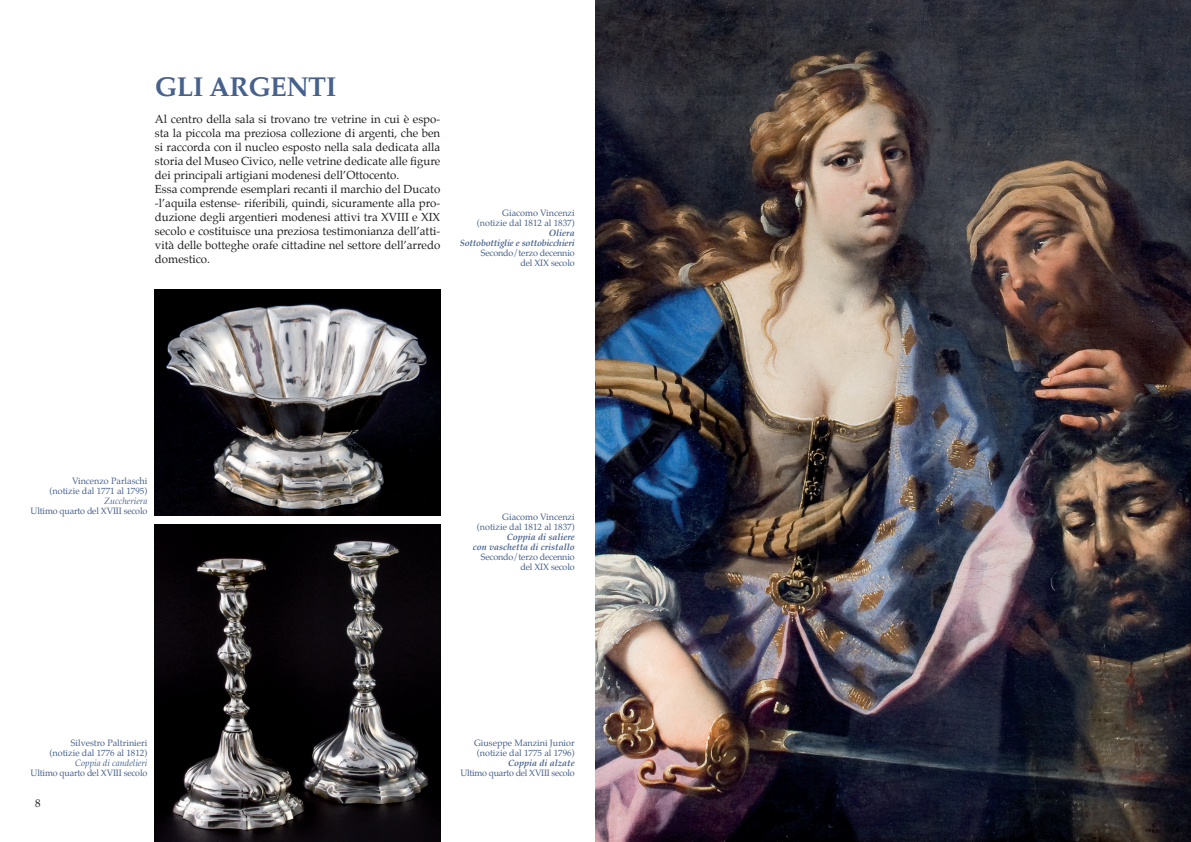
<style>
.page{position:relative;width:1191px;height:842px;background:#fff}
.page>*{position:absolute;margin:0;border:0;box-sizing:border-box;transform-origin:0 0}
.t1{font:700 27px "Palatino";letter-spacing:-.02em;color:#46618c}
.t2{font:11.5px/14px "Palatino";color:#231f20}
.t3{font:11px "Palatino";color:#231f20}
.t4{font:9px/10px "Palatino";color:#46618c;text-align:right}
.t5{font:9px/10px "Palatino";letter-spacing:-.02em;color:#46618c;text-align:right}
.t6{font:italic 700 9px/10px "Palatino";color:#46618c;text-align:right}
.t7{font:italic 700 9px/10px "Palatino";letter-spacing:-.02em;color:#46618c;text-align:right}
.t8{font:italic 9px "Palatino";color:#46618c}
.t9{font:9px "Palatino";letter-spacing:-.03em;color:#46618c}
</style>
<div class="page">
<img style="left:155px;top:524px;width:285px;height:318px">
<img style="left:155px;top:290px;width:285px;height:226px">
<img style="left:595px;top:0;width:596px;height:842px">
<svg style="left:595px;top:0;width:13px;height:1px"></svg>
<svg style="left:595px;top:841px;width:13px;height:1px"></svg>
<h1 class="t1" style="left:155px;top:64px;width:183px">GLI ARGENTI</h1>
<p class="t2" style="left:155px;top:112px;width:287px">Al centro della sala si trovano tre vetrine in cui è espo&shy;sta la piccola ma preziosa collezione di argenti, che ben si raccorda con il nucleo esposto nella sala dedicata alla storia del Museo Civico, nelle vetrine dedicate alle figure dei principali artigiani modenesi dell’Ottocento.<br>Essa comprende esemplari recanti il marchio del Ducato -l’aquila estense- riferibili, quindi, sicuramente alla pro&shy;duzione degli argentieri modenesi attivi tra XVIII e XIX secolo e costituisce una preziosa testimonianza dell’atti&shy;vità delle botteghe orafe cittadine nel settore dell’arredo domestico.</p>
<p class="t4" style="left:477px;top:208px;width:99px">Giacomo Vincenzi (notizie dal 1812 al 1837)</p>
<p class="t7" style="left:460px;top:228px;width:116px">Oliera<br>Sottobottiglie e sottobicchieri</p>
<p class="t5" style="left:481px;top:248px;width:95px">Secondo/terzo decennio del XIX secolo</p>
<p class="t4" style="left:50px;top:476px;width:99px">Vincenzo Parlaschi (notizie dal 1771 al 1795)</p>
<p class="t8" style="left:104px;top:493px;width:45px">Zuccheriera</p>
<p class="t5" style="left:31px;top:506px;width:118px">Ultimo quarto del XVIII secolo</p>
<p class="t4" style="left:50px;top:738px;width:99px">Silvestro Paltrinieri (notizie dal 1776 al 1812)</p>
<p class="t8" style="left:75px;top:756px;width:74px">Coppia di candelieri</p>
<p class="t5" style="left:31px;top:768px;width:118px">Ultimo quarto del XVIII secolo</p>
<p class="t3" style="left:35px;top:794px;width:7px">8</p>
<p class="t4" style="left:477px;top:512px;width:99px">Giacomo Vincenzi (notizie dal 1812 al 1837)</p>
<p class="t6" style="left:473px;top:532px;width:103px">Coppia di saliere<br>con vaschetta di cristallo</p>
<p class="t5" style="left:481px;top:552px;width:95px">Secondo/terzo decennio del XIX secolo</p>
<p class="t4" style="left:474px;top:738px;width:102px;text-align:center">Giuseppe Manzini Junior (notizie dal 1775 al 1796)</p>
<p class="t6" style="left:508px;top:758px;width:68px">Coppia di alzate</p>
<p class="t9" style="left:461px;top:766px;width:116px">Ultimo quarto del XVIII secolo</p>
</div>
